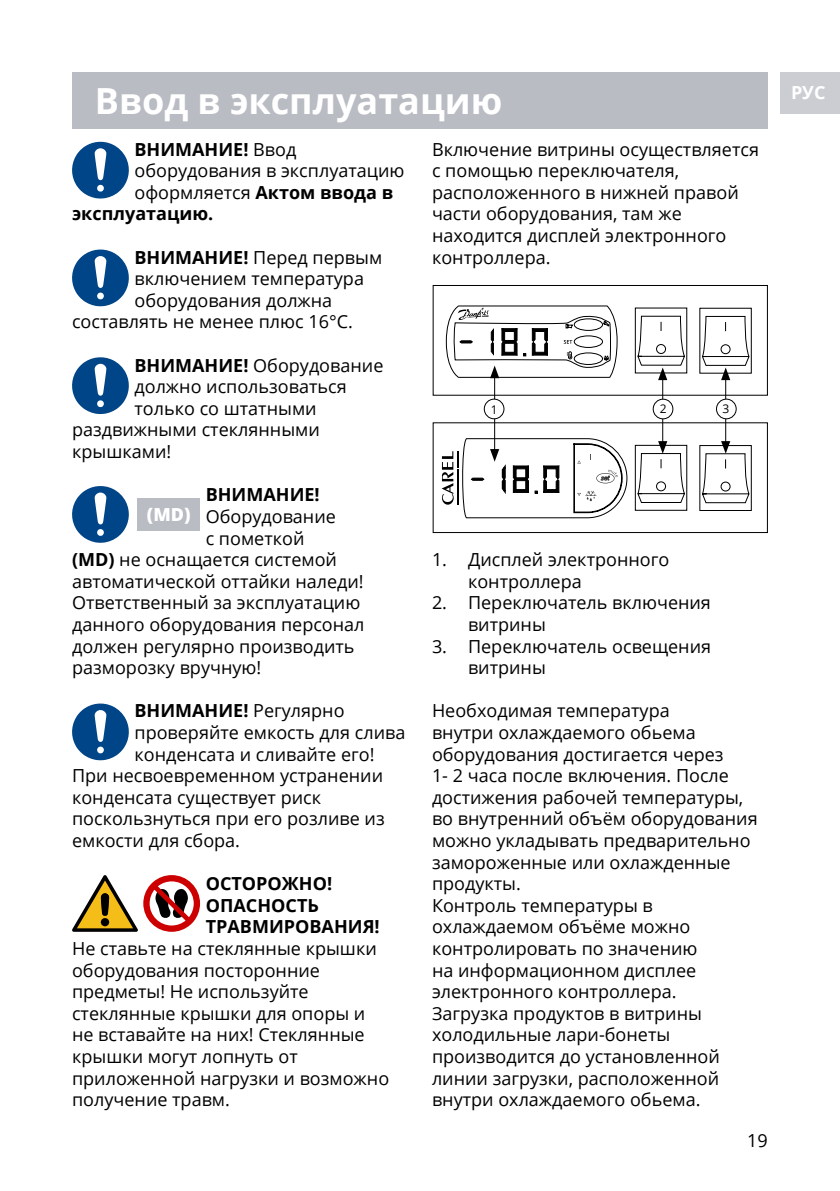
<style>
.page{position:relative;width:840px;height:1191px;background:#fff}
.page>*{position:absolute;margin:0;border:0;box-sizing:border-box;transform-origin:0 0}
.t1{font:700 36px "Open Sans";color:#fff}
.t2{font:18px/21.6px "Open Sans";color:#000}
.t3{font:700 18px/21.6px "Open Sans";color:#000}
.t4{font:800 18px "Open Sans";color:#fff}
.t5{font:700 18px "Open Sans";color:#fff}
.t6{font:18px "Open Sans";color:#000}
.t7{font:12px "Open Sans";color:#000}
.s1{font-weight:400}
.s2{font-weight:700}
</style>
<div class="page">
<div style="left:780px;top:72px;width:59px;height:41px;background:#cbcdd3"></div>
<div style="left:72px;top:72px;width:695px;height:57px;background:#b9bcc3"></div>
<svg style="left:72px;top:141px;width:57px;height:57px"></svg>
<svg style="left:72px;top:249px;width:57px;height:57px"></svg>
<svg style="left:72px;top:357px;width:57px;height:57px"></svg>
<svg style="left:72px;top:486px;width:57px;height:57px"></svg>
<div style="left:137px;top:498px;width:63px;height:33px;background:#b9bcc3"></div>
<svg style="left:72px;top:703px;width:57px;height:57px"></svg>
<svg style="left:72px;top:875px;width:128px;height:56px"></svg>
<div style="left:432px;top:285px;width:335px;height:111px;border:1px solid #000"></div>
<div style="left:432px;top:422px;width:335px;height:111px;border:1px solid #000"></div>
<hr style="left:494px;top:375px;width:1px;height:77px;background:#000">
<svg style="left:445px;top:306px;width:172px;height:72px"></svg>
<svg style="left:441px;top:438px;width:186px;height:81px"></svg>
<hr style="left:661px;top:377px;width:1px;height:67px;background:#000">
<hr style="left:724px;top:377px;width:1px;height:67px;background:#000">
<svg style="left:634px;top:307px;width:117px;height:73px"></svg>
<svg style="left:634px;top:441px;width:117px;height:70px"></svg>
<div style="left:652px;top:399px;width:20px;height:20px;background:#fff;border-radius:50%"></div>
<div style="left:652px;top:399px;width:21px;height:20px;border:1px solid #000;border-radius:50%"></div>
<div style="left:484px;top:399px;width:19px;height:20px;background:#fff;border-radius:50%"></div>
<div style="left:483px;top:398px;width:21px;height:21px;border:1px solid #000;border-radius:50%"></div>
<div style="left:716px;top:399px;width:19px;height:20px;background:#fff;border-radius:50%"></div>
<div style="left:715px;top:398px;width:21px;height:21px;border:1px solid #000;border-radius:50%"></div>
<h1 class="t1" style="left:95px;top:76px;width:409px">Ввод в эксплуатацию</h1>
<p class="t3" style="left:134px;top:138px;width:163px">ВНИМАНИЕ! <span class="s1">Ввод</span></p>
<p class="t2" style="left:134px;top:159px;width:271px">оборудования в эксплуатацию</p>
<p class="t2" style="left:134px;top:181px;width:260px">оформляется <span class="s2">Актом ввода в</span></p>
<p class="t3" style="left:72px;top:203px;width:143px">эксплуатацию.</p>
<p class="t2" style="left:134px;top:246px;width:249px"><span class="s2">ВНИМАНИЕ!</span> Перед первым</p>
<p class="t2" style="left:134px;top:267px;width:231px">включением температура</p>
<p class="t2" style="left:134px;top:289px;width:199px">оборудования должна</p>
<p class="t2" style="left:72px;top:311px;width:282px">составлять не менее плюс 16°С.</p>
<p class="t2" style="left:134px;top:354px;width:250px"><span class="s2">ВНИМАНИЕ!</span> Оборудование</p>
<p class="t2" style="left:134px;top:375px;width:214px">должно использоваться</p>
<p class="t2" style="left:134px;top:397px;width:183px">только со штатными</p>
<p class="t2" style="left:72px;top:419px;width:249px">раздвижными стеклянными</p>
<p class="t2" style="left:72px;top:440px;width:101px">крышками!</p>
<p class="t3" style="left:205px;top:483px;width:115px">ВНИМАНИЕ!</p>
<p class="t2" style="left:205px;top:505px;width:132px">Оборудование</p>
<p class="t2" style="left:205px;top:527px;width:100px">с пометкой</p>
<p class="t2" style="left:72px;top:548px;width:266px"><span class="s2">(MD)</span> не оснащается системой</p>
<p class="t2" style="left:72px;top:570px;width:293px">автоматической оттайки наледи!</p>
<p class="t2" style="left:72px;top:591px;width:289px">Ответственный за эксплуатацию</p>
<p class="t2" style="left:72px;top:613px;width:294px">данного оборудования персонал</p>
<p class="t2" style="left:72px;top:635px;width:284px">должен регулярно производить</p>
<p class="t2" style="left:72px;top:656px;width:191px">разморозку вручную!</p>
<p class="t3" style="left:134px;top:699px;width:211px">ВНИМАНИЕ! <span class="s1">Регулярно</span></p>
<p class="t2" style="left:134px;top:721px;width:272px">проверяйте емкость для слива</p>
<p class="t2" style="left:134px;top:743px;width:241px">конденсата и сливайте его!</p>
<p class="t2" style="left:72px;top:764px;width:312px">При несвоевременном устранении</p>
<p class="t2" style="left:72px;top:786px;width:250px">конденсата существует риск</p>
<p class="t2" style="left:72px;top:807px;width:314px">поскользнуться при его розливе из</p>
<p class="t2" style="left:72px;top:829px;width:169px">емкости для сбора.</p>
<p class="t3" style="left:205px;top:872px;width:175px">ОСТОРОЖНО!<br>ОПАСНОСТЬ<br>ТРАВМИРОВАНИЯ!</p>
<p class="t2" style="left:72px;top:937px;width:318px">Не ставьте на стеклянные крышки оборудования посторонние предметы! Не используйте стеклянные крышки для опоры и не вставайте на них! Стеклянные крышки могут лопнуть от приложенной нагрузки и возможно получение травм.</p>
<p class="t2" style="left:432px;top:138px;width:328px">Включение витрины осуществляется с помощью переключателя, расположенного в нижней правой части оборудования, там же находится дисплей электронного контроллера.</p>
<p class="t7" style="left:490px;top:401px;width:8px">1</p>
<p class="t7" style="left:659px;top:401px;width:8px">2</p>
<p class="t7" style="left:722px;top:401px;width:8px">3</p>
<p class="t4" style="left:147px;top:501px;width:45px">(MD)</p>
<p class="t2" style="left:468px;top:548px;width:203px;text-indent:-36px">1. Дисплей электронного контроллера</p>
<p class="t2" style="left:468px;top:591px;width:244px;text-indent:-36px">2. Переключатель включения витрины</p>
<p class="t2" style="left:468px;top:635px;width:244px;text-indent:-36px">3. Переключатель освещения витрины</p>
<p class="t2" style="left:432px;top:699px;width:327px">Необходимая температура<br>внутри охлаждаемого обьема оборудования достигается через<br>1- 2 часа после включения. После достижения рабочей температуры, во внутренний объём оборудования можно укладывать предварительно замороженные или охлажденные продукты.<br>Контроль температуры в охлаждаемом объёме можно контролировать по значению<br>на информационном дисплее электронного контроллера.<br>Загрузка продуктов в витрины холодильные лари-бонеты производится до установленной линии загрузки, расположенной внутри охлаждаемого обьема.</p>
<p class="t6" style="left:746px;top:1128px;width:22px">19</p>
<p class="t5" style="left:790px;top:80px;width:36px">РУС</p>
</div>
